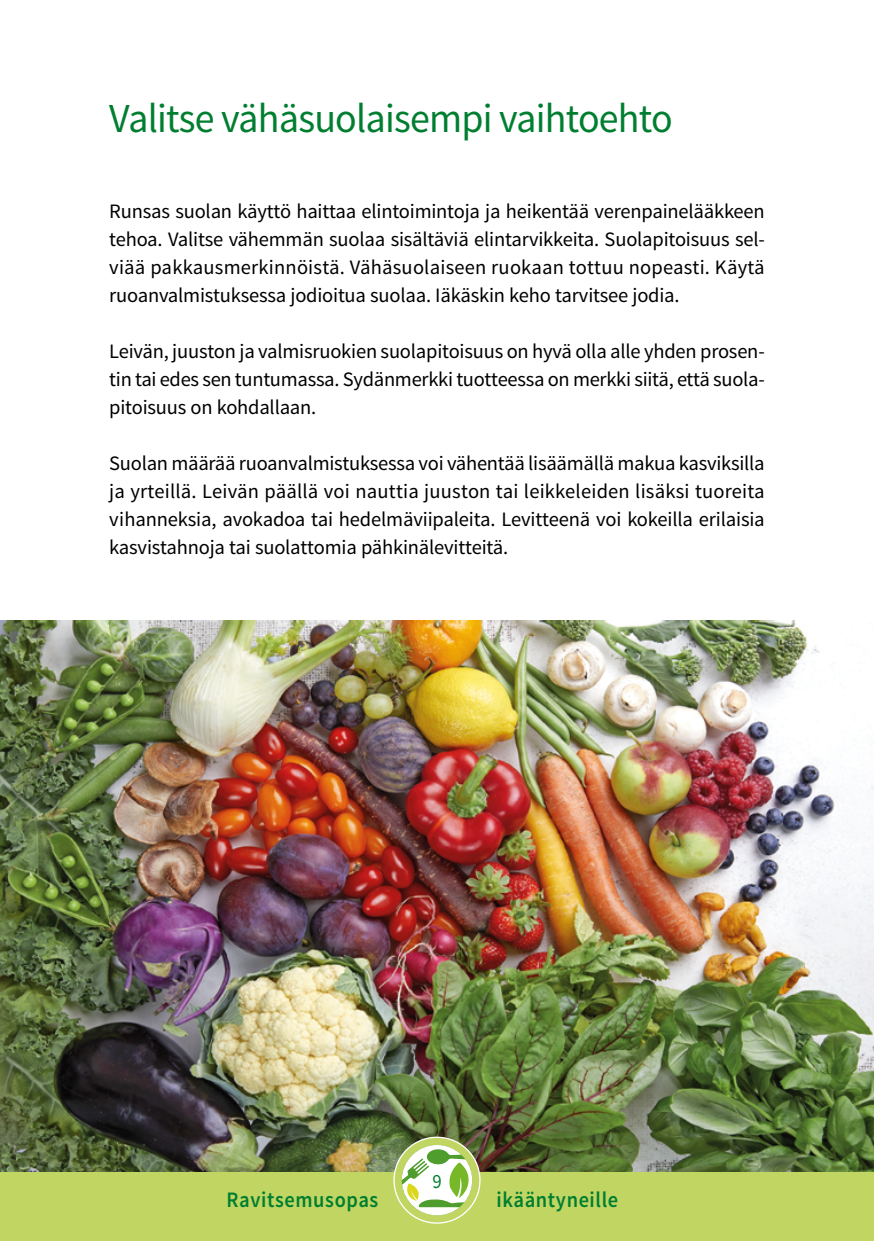
<style>
.page{position:relative;width:874px;height:1241px;background:#fff}
.page>*{position:absolute;margin:0;border:0;box-sizing:border-box;transform-origin:0 0}
.Otsikko1{font:41.12px "Source Sans Pro";letter-spacing:-.02em;color:#007e30}
.t1{font:600 22.05px "Source Sans Pro";letter-spacing:.03em;color:#007e30;scale:.92 1}
.Leipis{font:20.47px/28px "Source Sans Pro";letter-spacing:-.01em;color:#000;text-align:justify}
.t2{font:20.3px "Source Sans Pro";color:#007e30;scale:.92 1}
</style>
<div class="page">
<img style="left:1px;top:620px;width:872px;height:552px">
<div style="left:0;top:1172px;width:873px;height:68px;background:#c1d563"></div>
<div style="left:394px;top:1137px;width:85px;height:85px;background:#c1d563;border-radius:50%"></div>
<svg style="left:401px;top:1144px;width:71px;height:71px"></svg>
<h1 class="Otsikko1" style="left:109px;top:93px;width:564px">Valitse vähäsuolaisempi vaihtoehto</h1>
<p class="Leipis" style="left:109px;top:197px;width:656px">Runsas suolan käyttö haittaa elintoimintoja ja heikentää verenpainelääkkeen tehoa. Valitse vähemmän suolaa sisältäviä elintarvikkeita. Suolapitoisuus sel&shy;viää pakkausmerkinnöistä. Vähäsuolaiseen ruokaan tottuu nopeasti. Käytä ruoanvalmistuksessa jodioitua suolaa. Iäkäskin keho tarvitsee jodia.</p>
<p class="Leipis" style="left:109px;top:337px;width:656px">Leivän, juuston ja valmisruokien suolapitoisuus on hyvä olla alle yhden prosen&shy;tin tai edes sen tuntumassa. Sydänmerkki tuotteessa on merkki siitä, että suola&shy;pitoisuus on kohdallaan.</p>
<p class="Leipis" style="left:109px;top:449px;width:656px">Suolan määrää ruoanvalmistuksessa voi vähentää lisäämällä makua kasviksilla ja yrteillä. Leivän päällä voi nauttia juuston tai leikkeleiden lisäksi tuoreita vihanneksia, avokadoa tai hedelmäviipaleita. Levitteenä voi kokeilla erilaisia kasvistahnoja tai suolattomia pähkinälevitteitä.</p>
<p class="t2" style="left:432px;top:1168px;width:12px">9</p>
<p class="t1" style="left:226px;top:1185px;width:166px">Ravitsemusopas</p>
<p class="t1" style="left:496px;top:1185px;width:134px">ikääntyneille</p>
</div>
